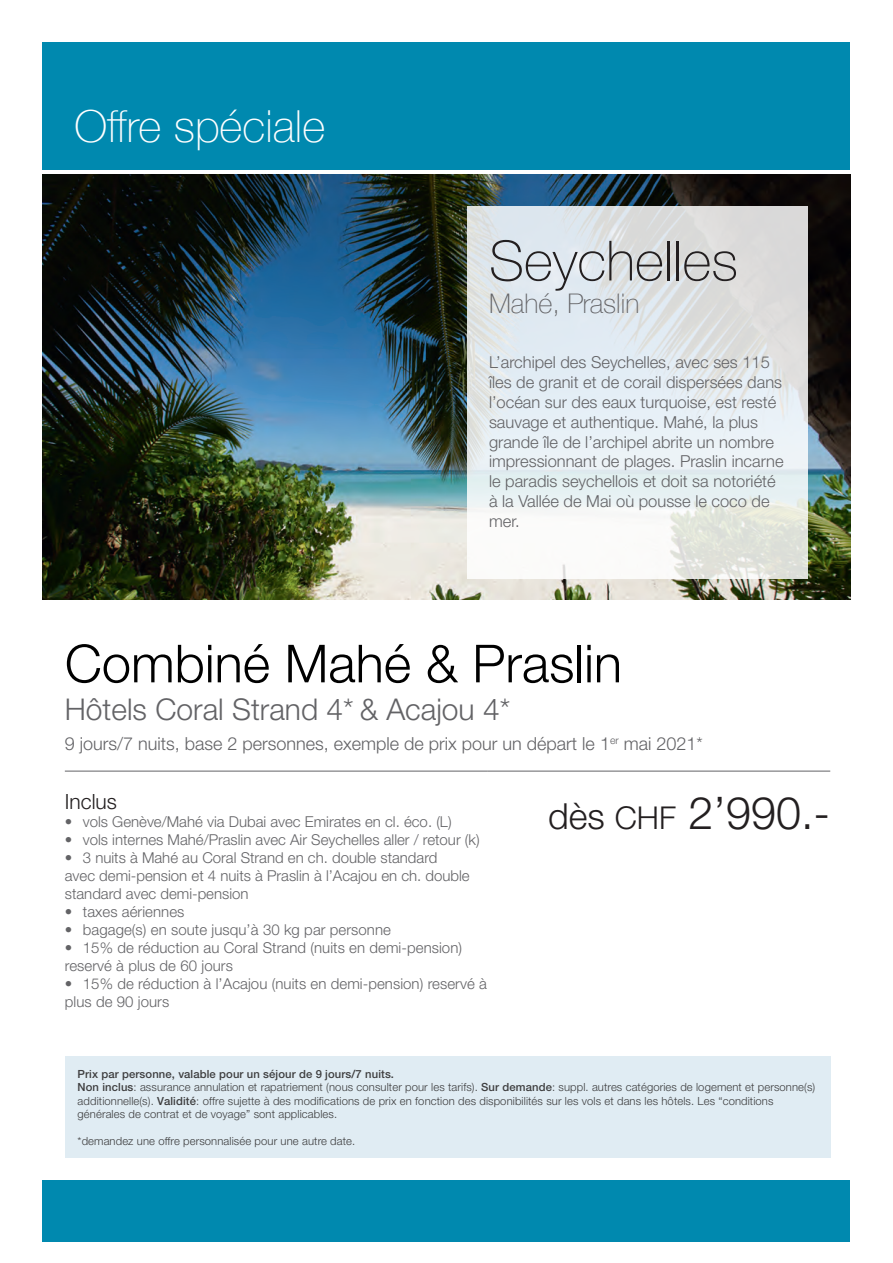
<style>
.page{position:relative;width:893px;height:1263px;background:#fff}
.page>*{position:absolute;margin:0;border:0;box-sizing:border-box;transform-origin:0 0}
.t1{font:100 55.5px "Helvetica Neue";color:#231f20}
.t2{font:300 52.5px "Helvetica Neue";color:#000}
.Bloc_principal{font:300 45px "Helvetica Neue";color:#231f20}
.t3{font:100 44.1px "Helvetica Neue";color:#fff}
.t4{font:300 30px "Helvetica Neue";color:#636366}
.t5{font:100 27px "Helvetica Neue";color:#636366}
.Bloc_principal-2{font:300 21px "Helvetica Neue";color:#231f20}
.t6{font:300 18px "Helvetica Neue";color:#636366}
.t7{font:300 16.5px/19.8px "Helvetica Neue";color:#636366}
.Bloc_principal-3{font:300 15px/18px "Helvetica Neue";color:#636366}
.Barre_de_texte_sur_f{font:300 11.25px/13.5px "Helvetica Neue";letter-spacing:.01em;color:#3e3e3f}
.s1{font-size:36px}
.s2{font-size:31.5px}
.s3{font-weight:500}
</style>
<div class="page">
<img style="left:43px;top:174px;width:807px;height:425px">
<svg style="left:468px;top:206px;width:340px;height:372px;background:#e4e9eb"></svg>
<div style="left:65px;top:1056px;width:765px;height:102px;background:#e0ecf3"></div>
<div style="left:43px;top:1180px;width:807px;height:62px;background:#0089af"></div>
<div style="left:43px;top:43px;width:807px;height:127px;background:#0089af"></div>
<hr style="left:65px;top:771px;width:423px;height:1px;background:#636366">
<hr style="left:488px;top:771px;width:342px;height:1px;background:#636366">
<p class="t3" style="left:74px;top:93px;width:252px">Offre spéciale</p>
<p class="t1" style="left:489px;top:219px;width:250px">Seychelles</p>
<p class="t5" style="left:489px;top:283px;width:152px">Mahé, Praslin</p>
<p class="t7" style="left:489px;top:352px;width:296px">L’archipel des Seychelles, avec ses 115 îles de granit et de corail dispersées dans l’océan sur des eaux turquoise, est resté sauvage et authentique. Mahé, la plus grande île de l’archipel abrite un nombre impressionnant de plages. Praslin incarne le paradis seychellois et doit sa notoriété à la Vallée de Mai où pousse le coco de mer.</p>
<p class="t2" style="left:65px;top:631px;width:559px">Combiné Mahé &amp; Praslin</p>
<p class="t4" style="left:65px;top:691px;width:447px">Hôtels Coral Strand 4* &amp; Acajou 4*</p>
<p class="t6" style="left:65px;top:732px;width:639px">9 jours/7 nuits, base 2 personnes, exemple de prix pour un départ le 1<sup>er</sup> mai 2021*</p>
<p class="Bloc_principal-2" style="left:65px;top:788px;width:54px">Inclus</p>
<p class="Bloc_principal-3" style="left:65px;top:812px;width:388px">• vols Genève/Mahé via Dubai avec Emirates en cl. éco. (L)</p>
<p class="Bloc_principal-3" style="left:65px;top:830px;width:416px">• vols internes Mahé/Praslin avec Air Seychelles aller / retour (k)</p>
<p class="Bloc_principal-3" style="left:65px;top:848px;width:406px">• 3 nuits à Mahé au Coral Strand en ch. double standard avec demi-pension et 4 nuits à Praslin à l’Acajou en ch. double standard avec demi-pension</p>
<p class="Bloc_principal-3" style="left:65px;top:902px;width:121px">• taxes aériennes</p>
<p class="Bloc_principal-3" style="left:65px;top:920px;width:328px">• bagage(s) en soute jusqu’à 30 kg par personne</p>
<p class="Bloc_principal-3" style="left:65px;top:938px;width:399px">• 15% de réduction au Coral Strand (nuits en demi-pension) reservé à plus de 60 jours</p>
<p class="Bloc_principal-3" style="left:65px;top:974px;width:424px">• 15% de réduction à l’Acajou (nuits en demi-pension) reservé à plus de 90 jours</p>
<p class="Bloc_principal" style="left:548px;top:786px;width:284px"><span class="s1">dès</span> <span class="s2">chf</span> 2’990.-</p>
<p class="Barre_de_texte_sur_f" style="left:78px;top:1067px;width:739px"><span class="s3">Prix par personne, valable pour un séjour de 9 jours/7 nuits.<br>Non inclus</span>: assurance annulation et rapatriement (nous consulter pour les tarifs). <span class="s3">Sur demande</span>: suppl. autres catégories de logement et personne(s) additionnelle(s). <span class="s3">Validité</span>: offre sujette à des modifications de prix en fonction des disponibilités sur les vols et dans les hôtels. Les “conditions générales de contrat et de voyage” sont applicables.</p>
<p class="Barre_de_texte_sur_f" style="left:78px;top:1134px;width:279px">*demandez une offre personnalisée pour une autre date.</p>
</div>
